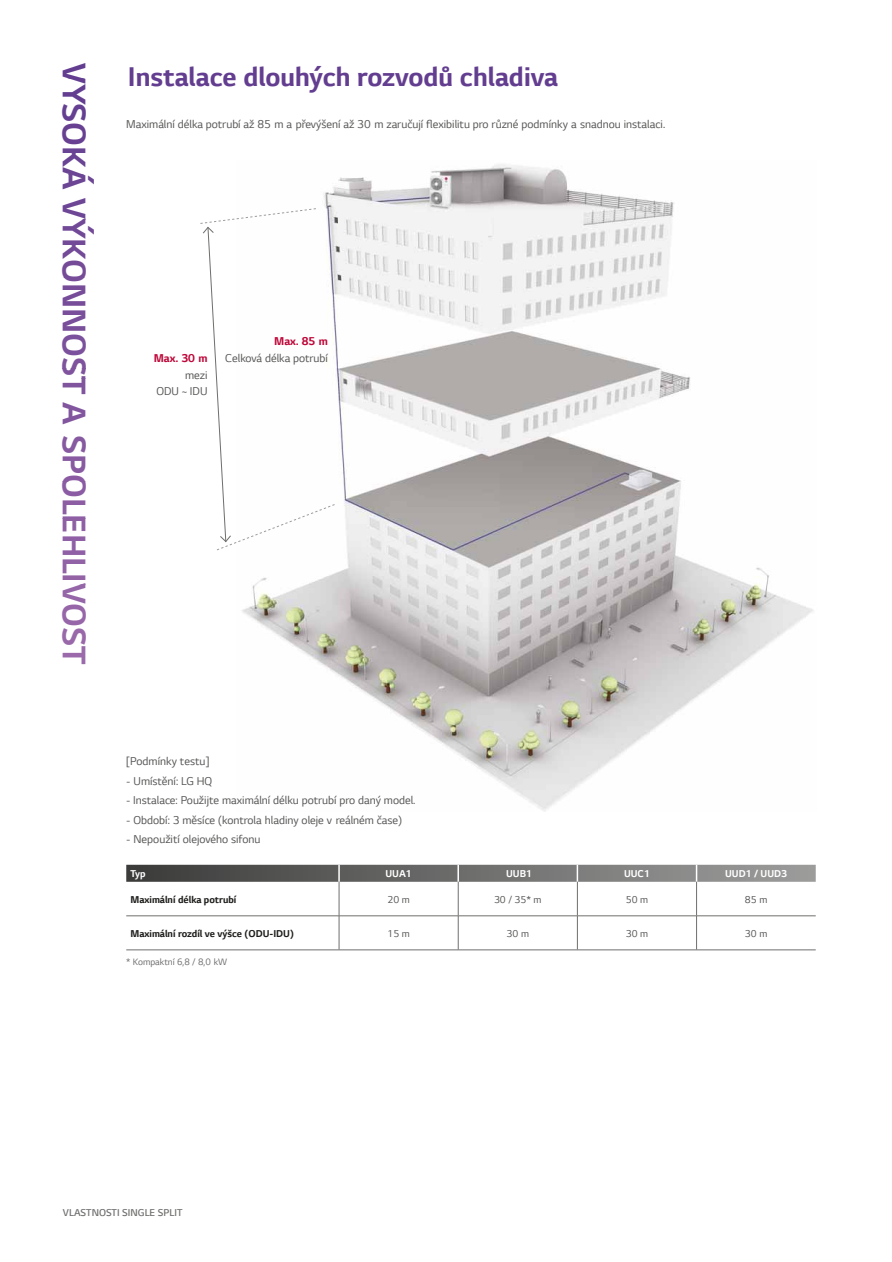
<style>
.page{position:relative;width:892px;height:1262px;background:#fff}
.page>*{position:absolute;margin:0;border:0;box-sizing:border-box;transform-origin:0 0}
.t1{font:700 34.5px "LG Smart";color:#633d90}
.t2{font:700 28.5px "LG Smart";color:#633d90}
.t3{font:12px/16.5px "LG Smart";color:#575756;text-align:right}
.t4{font:700 12px "LG Smart";color:#be0738}
.t5{font:700 10.5px "LG Smart";color:#1d1d1b}
.t6{font:10.5px "LG Smart";color:#575756}
.t7{font:700 10.5px "LG Smart";color:#fff}
.t8{font:300 10.5px "LG Smart";color:#6f6f6e}
.t9{font:9.75px "LG Smart";color:#6f6f6e}
.s1{color:#633e91}
.s2{color:#654092}
.s3{color:#674092}
.s4{color:#694394}
.s5{color:#6c4494}
.s6{color:#6e4696}
.s7{color:#714796}
.s8{color:#734a97}
.s9{color:#754b98}
.s10{color:#774c99}
.s11{color:#794e9a}
.s12{color:#7b509c}
.s13{color:#7e529d}
.s14{color:#7f539d}
.s15{color:#82569f}
.s16{color:#8659a0}
.s17{color:#885aa1}
.s18{color:#8a5ba2}
.s19{color:#8c5da3}
.s20{color:#8e5ea4}
.s21{color:#8f60a5}
.s22{color:#9262a6}
.s23{color:#9363a6}
.s24{color:#9464a7}
.s25{color:#9666a8}
.s26{color:#9968a9}
.s27{color:#9a6aaa}
</style>
<div class="page">
<img style="left:242px;top:164px;width:572px;height:647px">
<svg style="left:200px;top:208px;width:135px;height:342px"></svg>
<svg style="left:126px;top:864px;width:689px;height:17px;background:#757474"></svg>
<hr style="left:338px;top:881px;width:1px;height:34px;background:#6f6f6e">
<hr style="left:458px;top:881px;width:1px;height:34px;background:#6f6f6e">
<hr style="left:577px;top:881px;width:1px;height:34px;background:#6f6f6e">
<hr style="left:696px;top:881px;width:1px;height:34px;background:#6f6f6e">
<hr style="left:126px;top:915px;width:332px;height:1px;background:#6f6f6e">
<hr style="left:338px;top:915px;width:1px;height:34px;background:#6f6f6e">
<hr style="left:458px;top:915px;width:119px;height:1px;background:#6f6f6e">
<hr style="left:458px;top:915px;width:1px;height:34px;background:#6f6f6e">
<hr style="left:577px;top:915px;width:119px;height:1px;background:#6f6f6e">
<hr style="left:577px;top:915px;width:1px;height:34px;background:#6f6f6e">
<hr style="left:696px;top:915px;width:119px;height:1px;background:#6f6f6e">
<hr style="left:696px;top:915px;width:1px;height:34px;background:#6f6f6e">
<hr style="left:126px;top:949px;width:689px;height:1px;background:#6f6f6e">
<h1 class="t1" style="left:88px;top:63px;width:602px;rotate:90deg">V<span class="s1">Y</span><span class="s2">S</span><span class="s3">O</span><span class="s4">K</span><span class="s5">Á</span> <span class="s6">V</span><span class="s7">Ý</span><span class="s8">K</span><span class="s9">O</span><span class="s10">N</span><span class="s11">N</span><span class="s12">O</span><span class="s13">S</span><span class="s14">T</span> <span class="s15">A</span> <span class="s16">S</span><span class="s17">P</span><span class="s18">O</span><span class="s19">L</span><span class="s20">E</span><span class="s21">H</span><span class="s22">L</span><span class="s23">I</span><span class="s24">V</span><span class="s25">O</span><span class="s26">S</span><span class="s27">T</span></h1>
<h2 class="t2" style="left:128px;top:65px;width:431px">Instalace dlouhých rozvodů chladiva</h2>
<p class="t3" style="left:126px;top:117px;width:540px">Maximální délka potrubí až 85 m a převýšení až 30 m zaručují flexibilitu pro různé podmínky a snadnou instalaci.</p>
<p class="t4" style="left:154px;top:353px;width:55px">Max. 30 m</p>
<p class="t3" style="left:156px;top:368px;width:53px">mezi<br>ODU ~ IDU</p>
<p class="t4" style="left:274px;top:337px;width:55px">Max. 85 m</p>
<p class="t3" style="left:225px;top:351px;width:104px">Celková délka potrubí</p>
<p class="t3" style="left:126px;top:754px;width:85px">[Podmínky testu]</p>
<p class="t3" style="left:126px;top:773px;width:87px">- Umístění: LG HQ</p>
<p class="t3" style="left:126px;top:793px;width:290px">- Instalace: Použijte maximální délku potrubí pro daný model.</p>
<p class="t3" style="left:126px;top:812px;width:277px">- Období: 3 měsíce (kontrola hladiny oleje v reálném čase)</p>
<p class="t3" style="left:126px;top:832px;width:136px">- Nepoužití olejového sifonu</p>
<p class="t7" style="left:130px;top:869px;width:17px">Typ</p>
<p class="t7" style="left:385px;top:869px;width:28px">UUA1</p>
<p class="t7" style="left:506px;top:869px;width:27px">UUB1</p>
<p class="t7" style="left:623px;top:869px;width:27px">UUC1</p>
<p class="t7" style="left:724px;top:869px;width:64px">UUD1 / UUD3</p>
<p class="t5" style="left:130px;top:894px;width:107px">Maximální délka potrubí</p>
<p class="t6" style="left:387px;top:894px;width:24px">20 m</p>
<p class="t6" style="left:494px;top:894px;width:49px">30 / 35* m</p>
<p class="t6" style="left:625px;top:894px;width:24px">50 m</p>
<p class="t6" style="left:744px;top:894px;width:24px">85 m</p>
<p class="t5" style="left:130px;top:928px;width:165px">Maximální rozdíl ve výšce (ODU-IDU)</p>
<p class="t6" style="left:387px;top:928px;width:24px">15 m</p>
<p class="t6" style="left:506px;top:928px;width:24px">30 m</p>
<p class="t6" style="left:625px;top:928px;width:24px">30 m</p>
<p class="t6" style="left:744px;top:928px;width:24px">30 m</p>
<p class="t9" style="left:126px;top:958px;width:102px">* Kompaktní 6,8 / 8,0 kW</p>
<p class="t8" style="left:63px;top:1208px;width:121px">VLASTNOSTI SINGLE SPLIT</p>
</div>
